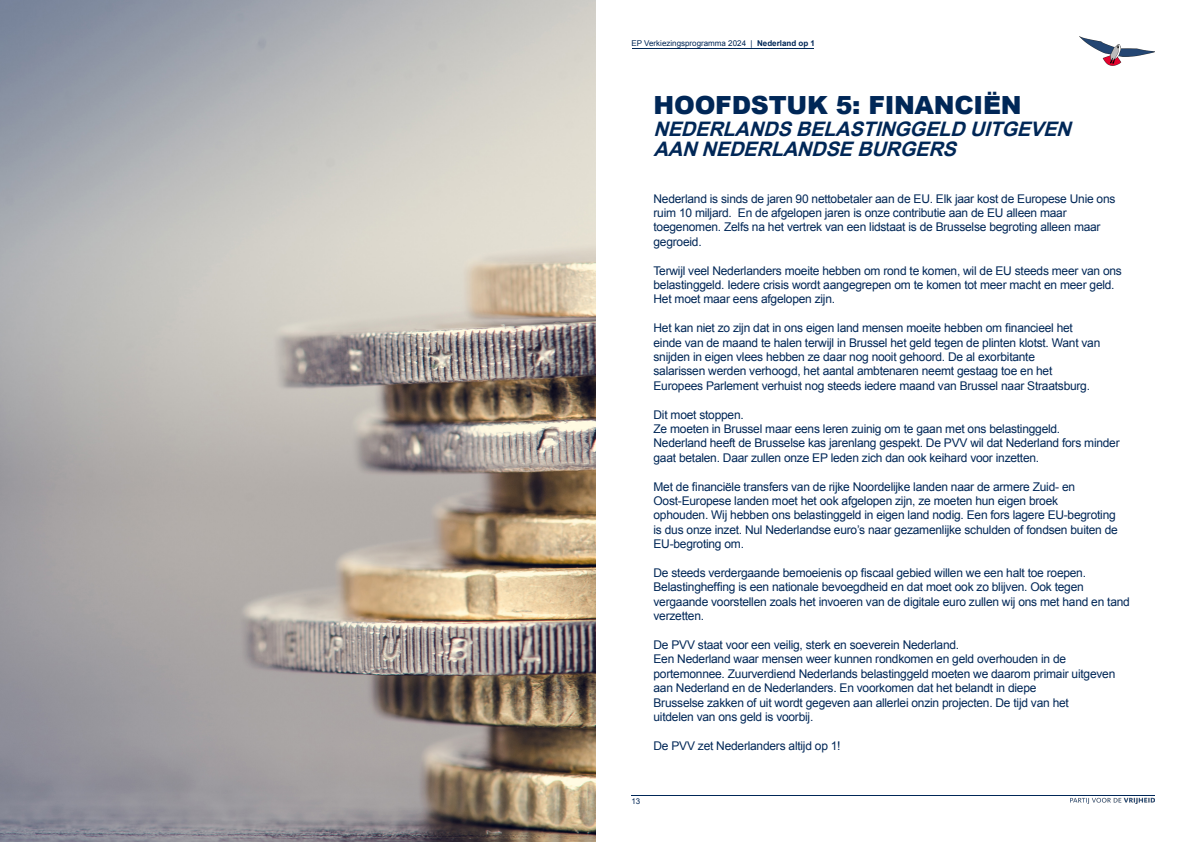
<style>
.page{position:relative;width:1191px;height:842px;background:#fff}
.page>*{position:absolute;margin:0;border:0;box-sizing:border-box;transform-origin:0 0}
.t1{font:900 25px "Arial";letter-spacing:-.01em;color:#002757}
.t2{font:italic 700 20px "Arial";color:#002757}
.t3{font:12px/14.4px "Arial";letter-spacing:-.02em;color:#002757}
.t4{font:8px "Arial";color:#002757}
.s1{font-weight:700}
</style>
<div class="page">
<img style="left:1070px;top:795px;width:85px;height:9px">
<hr style="left:631px;top:795px;width:523px;height:1px;background:#002757">
<hr style="left:632px;top:48px;width:181px;height:1px;background:#002757">
<img style="left:1079px;top:36px;width:76px;height:30px">
<img style="left:0;top:0;width:595px;height:842px">
<p class="t4" style="left:631px;top:38px;width:185px">EP Verkiezingsprogramma 2024 | <span class="s1">Nederland op 1</span></p>
<p class="t1" style="left:653px;top:87px;width:370px">HOOFDSTUK 5: FINANCIËN</p>
<p class="t2" style="left:653px;top:116px;width:426px">NEDERLANDSBELASTINGGELD UITGEVEN</p>
<p class="t2" style="left:653px;top:136px;width:311px">AAN NEDERLANDSEBURGERS</p>
<p class="t3" style="left:653px;top:191px;width:463px">Nederland is sinds de jaren 90 nettobetaler aan de EU. Elk jaar kost de Europese Unie ons ruim 10 miljard. En de afgelopen jaren is onze contributie aan de EU alleen maar</p>
<p class="t3" style="left:653px;top:220px;width:448px">toegenomen. Zelfs na het vertrek van een lidstaat is de Brusselse begroting alleen maar</p>
<p class="t3" style="left:653px;top:234px;width:50px">gegroeid.</p>
<p class="t3" style="left:653px;top:263px;width:470px">Terwijl veel Nederlanders moeite hebben om rond te komen, wil de EU steeds meer van ons belastinggeld. Iedere crisis wordt aangegrepen om te komen tot meer macht en meer geld.<br>Het moet maar eens afgelopen zijn.</p>
<p class="t3" style="left:653px;top:321px;width:421px">Het kan niet zo zijn dat in ons eigen land mensen moeite hebben om financieel het</p>
<p class="t3" style="left:653px;top:335px;width:448px">einde van de maand te halen terwijl in Brussel het geld tegen de plinten klotst. Want van</p>
<p class="t3" style="left:653px;top:350px;width:383px">snijden in eigen vlees hebben ze daar nog nooit gehoord. De al exorbitante</p>
<p class="t3" style="left:653px;top:364px;width:400px">salarissen werden verhoogd, het aantal ambtenaren neemt gestaag toe en het</p>
<p class="t3" style="left:653px;top:378px;width:438px">Europees Parlement verhuist nog steeds iedere maand van Brussel naar Straatsburg.</p>
<p class="t3" style="left:653px;top:407px;width:92px">Dit moet stoppen.</p>
<p class="t3" style="left:653px;top:422px;width:408px">Ze moeten in Brussel maar eens leren zuinig om te gaan met ons belastinggeld.</p>
<p class="t3" style="left:653px;top:436px;width:467px">Nederland heeft de Brusselse kas jarenlang gespekt. De PVV wil dat Nederland fors minder gaat betalen. Daar zullen onze EP leden zich dan ook keihard voor inzetten.</p>
<p class="t3" style="left:653px;top:479px;width:423px">Met de financiële transfers van de rijke Noordelijke landen naar de armere Zuid- en</p>
<p class="t3" style="left:653px;top:494px;width:406px">Oost-Europese landen moet het ook afgelopen zijn, ze moeten hun eigen broek</p>
<p class="t3" style="left:653px;top:508px;width:466px">ophouden. Wij hebben ons belastinggeld in eigen land nodig. Een fors lagere EU-begroting is dus onze inzet. Nul Nederlandse euro’s naar gezamenlijke schulden of fondsen buiten de<br>EU-begroting om.</p>
<p class="t3" style="left:653px;top:566px;width:434px">De steeds verdergaande bemoeienis op fiscaal gebied willen we een halt toe roepen.</p>
<p class="t3" style="left:653px;top:580px;width:432px">Belastingheffing is een nationale bevoegdheid en dat moet ook zo blijven. Ook tegen</p>
<p class="t3" style="left:653px;top:594px;width:478px">vergaande voorstellen zoals het invoeren van de digitale euro zullen wij ons met hand en tand verzetten.</p>
<p class="t3" style="left:653px;top:638px;width:307px">De PVV staat voor een veilig, sterk en soeverein Nederland.</p>
<p class="t3" style="left:653px;top:652px;width:414px">Een Nederland waar mensen weer kunnen rondkomen en geld overhouden in de</p>
<p class="t3" style="left:653px;top:666px;width:463px">portemonnee. Zuurverdiend Nederlands belastinggeld moeten we daarom primair uitgeven aan Nederland en de Nederlanders. En voorkomen dat het belandt in diepe</p>
<p class="t3" style="left:653px;top:695px;width:417px">Brusselse zakken of uit wordt gegeven aan allerlei onzin projecten. De tijd van het</p>
<p class="t3" style="left:653px;top:710px;width:161px">uitdelen van ons geld is voorbij.</p>
<p class="t3" style="left:653px;top:738px;width:189px">De PVV zet Nederlanders altijd op 1!</p>
<p class="t4" style="left:631px;top:796px;width:10px">13</p>
</div>
